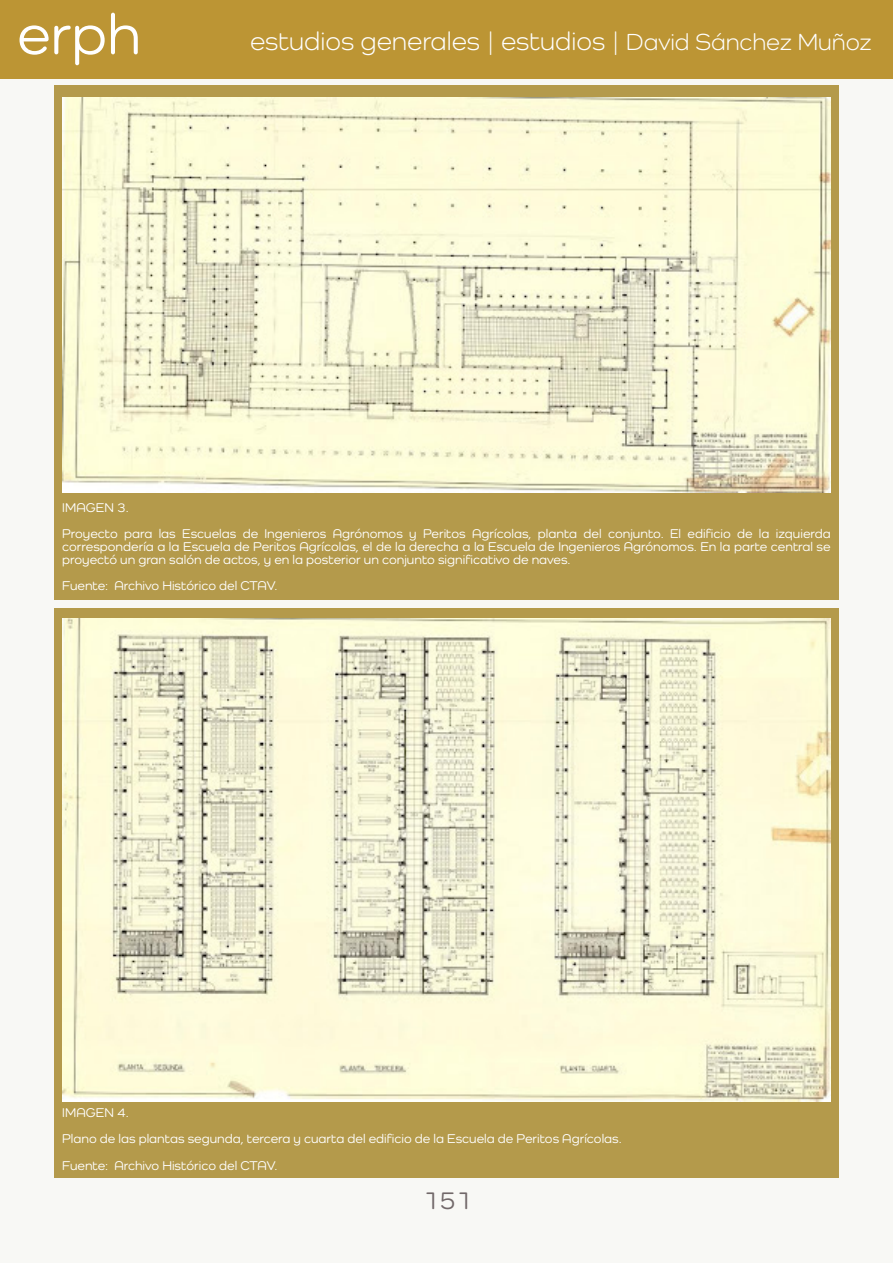
<style>
.page{position:relative;width:893px;height:1263px;background:#f8f8f5}
.page>*{position:absolute;margin:0;border:0;box-sizing:border-box;transform-origin:0 0}
.t1{font:500 58.5px "Como";color:#fff}
.t2{font:26.4px "Como";color:#fff}
.t3{font:500 25.5px "Como";color:#716869}
.t4{font:500 13.05px/26.2px "Como";color:#fff}
.s1{font-size:24px}
</style>
<div class="page">
<div style="left:0;top:0;width:893px;height:79px;background:#bc9534"></div>
<div style="left:54px;top:85px;width:785px;height:515px;background:#b49a4b"></div>
<img style="left:62px;top:98px;width:768px;height:394px">
<div style="left:54px;top:608px;width:785px;height:570px;background:#b49a4b"></div>
<img style="left:62px;top:619px;width:768px;height:483px">
<h1 class="t1" style="left:17px;top:-1px;width:125px">erph</h1>
<h2 class="t2" style="left:250px;top:25px;width:623px">estudios generales | estudios | <span class="s1">David Sánchez Muñoz</span></h2>
<p class="t4" style="left:62px;top:494px;width:770px">IMAGEN 3.<br>Proyecto para las Escuelas de Ingenieros Agrónomos y Peritos Agrícolas, planta del conjunto. El edificio de la izquierda</p>
<p class="t4" style="left:62px;top:540px;width:770px;line-height:13px">correspondería a la Escuela de Peritos Agrícolas, el de la derecha a la Escuela de Ingenieros Agrónomos. En la parte central se proyectó un gran salón de actos, y en la posterior un conjunto significativo de naves.</p>
<p class="t4" style="left:62px;top:572px;width:217px">Fuente: Archivo Histórico del CTAV.</p>
<p class="t4" style="left:62px;top:1099px;width:561px">IMAGEN 4.<br>Plano de las plantas segunda, tercera y cuarta del edificio de la Escuela de Peritos Agrícolas.<br>Fuente: Archivo Histórico del CTAV.</p>
<h3 class="t3" style="left:423px;top:1185px;width:51px">151</h3>
</div>
